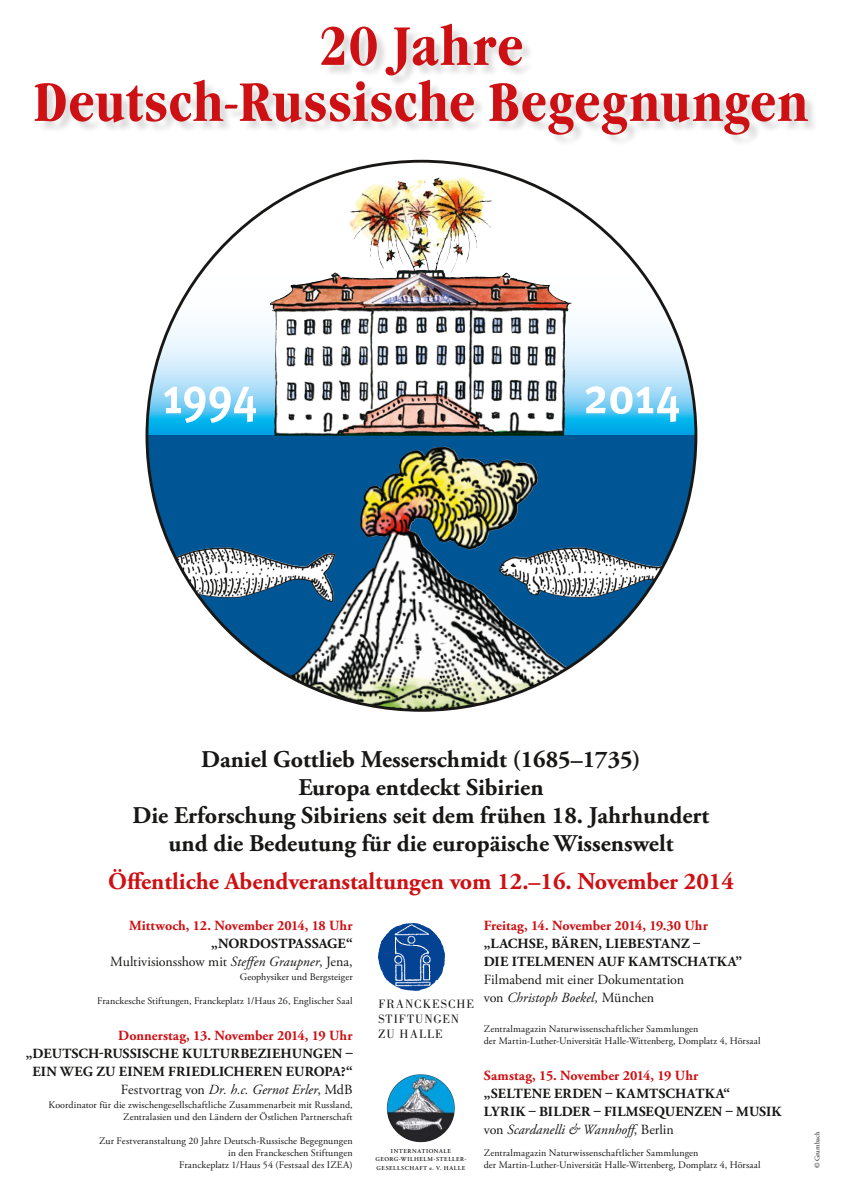
<style>
.page{position:relative;width:842px;height:1191px;background:#fff}
.page>*{position:absolute;margin:0;border:0;box-sizing:border-box;transform-origin:0 0}
.t1{font:700 condensed 56px/56px "Garamond Itc T";letter-spacing:.005em;color:#cd1013;text-align:center}
.t2{font:700 50.9px "Meta Cond";letter-spacing:-.005em;color:#fff}
.t3{font:700 24px/28px "Adobe Garamond Pro";color:#181716;text-align:center}
.t4{font:700 24px "Adobe Garamond Pro";color:#cd1013}
.t5{font:700 14px "Adobe Garamond Pro";letter-spacing:.01em;color:#181716}
.t6{font:14px/18px "Adobe Garamond Pro";letter-spacing:-.005em;color:#181716;text-align:right}
.t7{font:700 14px "Adobe Garamond Pro";color:#cd1013}
.t8{font:italic 14px "Adobe Garamond Pro";color:#181716}
.t9{font:12.5px/15px "Bodoni";letter-spacing:.08em;color:#181716}
.t10{font:10px/12px "Adobe Garamond Pro";letter-spacing:.01em;color:#181716;text-align:right}
.t11{font:7px "Adobe Garamond Pro";color:#181716}
.t12{font:600 6px/8.5px "Adobe Garamond Pro";letter-spacing:.095em;color:#181716;text-align:center}
.s1{font-style:italic}
.s2{font-style:normal}
.s3{font-weight:700}
</style>
<div class="page">
<div style="left:36px;top:25px;width:806px;height:256px;background:#181716;opacity:.15"></div>
<img style="left:387px;top:1074px;width:32px;height:54px">
<img style="left:379px;top:923px;width:34px;height:27px">
<img style="left:147px;top:239px;width:549px;height:197px">
<svg style="left:147px;top:436px;width:549px;height:274px"></svg>
<img style="left:398px;top:446px;width:47px;height:22px">
<img style="left:412px;top:177px;width:51px;height:21px">
<img style="left:333px;top:270px;width:91px;height:8px">
<img style="left:542px;top:547px;width:36px;height:5px">
<img style="left:189px;top:547px;width:35px;height:5px">
<h1 class="t1" style="left:33px;top:18px;width:776px">20 Jahre<br>Deutsch-Russische Begegnungen</h1>
<h2 class="t2" style="left:162px;top:365px;width:96px">1994</h2>
<h2 class="t2" style="left:583px;top:365px;width:98px">2014</h2>
<h3 class="t3" style="left:133px;top:746px;width:578px">Daniel Gottlieb Messerschmidt (1685–1735)<br>Europa entdeckt Sibirien<br>Die Erforschung Sibiriens seit dem frühen 18. Jahrhundert und die Bedeutung für die europäische Wissenswelt</h3>
<h3 class="t4" style="left:108px;top:867px;width:627px">Öffentliche Abendveranstaltungen vom 12.–16. November 2014</h3>
<h3 class="t7" style="left:129px;top:917px;width:225px">Mittwoch, 12. November 2014, 18 Uhr</h3>
<h3 class="t5" style="left:211px;top:935px;width:94px">„Nord ostpassage</h3>
<h3 class="t7" style="left:484px;top:917px;width:226px">Freitag, 14. November 2014, 19.30 Uhr</h3>
<h3 class="t5" style="left:484px;top:935px;width:44px">„Lachse</h3>
<h3 class="t5" style="left:544px;top:935px;width:79px">, Bären, Liebestanz</h3>
<h3 class="t5" style="left:693px;top:935px;width:8px">–</h3>
<h3 class="t5" style="left:484px;top:953px;width:44px">Die Itelmenen</h3>
<h3 class="t5" style="left:598px;top:953px;width:10px">auf</h3>
<h3 class="t5" style="left:628px;top:953px;width:22px">Kamts</h3>
<h3 class="t5" style="left:677px;top:953px;width:21px">chatka</h3>
<h3 class="t5" style="left:735px;top:953px;width:8px">”</h3>
<h3 class="t6" style="left:484px;top:971px;width:202px;text-align:left">Filmabend mit einer Dokumentation von <span class="s1">Christoph Boekel,</span> München</h3>
<p class="t10" style="left:484px;top:1023px;width:278px;text-align:left">Zentralmagazin Naturwissenschaftlicher Sammlungen<br>der Martin-Luther-Universität Halle-Wittenberg, Domplatz 4, Hörsaal</p>
<h3 class="t7" style="left:484px;top:1067px;width:216px">Samstag, 15. November 2014, 19 Uhr</h3>
<h3 class="t5" style="left:484px;top:1085px;width:24px">„Seltene</h3>
<h3 class="t5" style="left:554px;top:1085px;width:30px">Erden</h3>
<h3 class="t5" style="left:606px;top:1085px;width:32px">– Kamts</h3>
<h3 class="t5" style="left:665px;top:1085px;width:21px">chatka</h3>
<h3 class="t5" style="left:723px;top:1085px;width:8px">“</h3>
<h3 class="t5" style="left:484px;top:1103px;width:74px">Lyrik – Bilde</h3>
<h3 class="t5" style="left:581px;top:1103px;width:41px">r – Filmse</h3>
<h3 class="t5" style="left:654px;top:1103px;width:22px">quenzen</h3>
<h3 class="t5" style="left:726px;top:1103px;width:33px">– Musik</h3>
<h3 class="t8" style="left:484px;top:1121px;width:192px"><span class="s2">von</span> Scardanelli &amp; Wannhoff<span class="s2">, Berlin</span></h3>
<p class="t10" style="left:484px;top:1147px;width:278px;text-align:left">Zentralmagazin Naturwissenschaftlicher Sammlungen<br>der Martin-Luther-Universität Halle-Wittenberg, Domplatz 4, Hörsaal</p>
<h3 class="t6" style="left:110px;top:935px;width:244px"><span class="s3">“<br></span>Multivisionsshow mit <span class="s1">Steffen Graupner</span>, Jena,</h3>
<p class="t10" style="left:240px;top:971px;width:114px">Geophysiker und Bergsteiger</p>
<p class="t10" style="left:97px;top:995px;width:257px">Franckesche Stiftungen, Franckeplatz 1/Haus 26, Englischer Saal</p>
<h3 class="t7" style="left:118px;top:1027px;width:236px">Donnerstag, 13. November 2014, 19 Uhr</h3>
<p class="t9" style="left:378px;top:996px;width:97px">FRANCKESCHE<br>STIFTUNGEN<br>ZU HALLE</p>
<h3 class="t5" style="left:26px;top:1045px;width:28px">„Deuts</h3>
<h3 class="t5" style="left:78px;top:1045px;width:43px">ch-russis</h3>
<h3 class="t5" style="left:149px;top:1045px;width:54px">che Kultu</h3>
<h3 class="t5" style="left:231px;top:1045px;width:21px">rbeziehungen</h3>
<h3 class="t5" style="left:346px;top:1045px;width:8px">–</h3>
<h3 class="t5" style="left:32px;top:1063px;width:97px">Ein Weg zu einem</h3>
<h3 class="t5" style="left:168px;top:1063px;width:27px">friedli</h3>
<h3 class="t6" style="left:121px;top:1063px;width:233px"><span class="s3">cheren Europa?“<br></span>Festvortrag von <span class="s1">Dr. h.c. Gernot Erler</span>, MdB</h3>
<p class="t10" style="left:49px;top:1099px;width:306px">Koordinator für die zwischengesellschaftliche Zusammenarbeit mit Russland,<br>Zentralasien und den Ländern der Östlichen Partnerschaft</p>
<p class="t10" style="left:99px;top:1135px;width:255px">Zur Festveranstaltung 20 Jahre Deutsch-Russische Begegnungen in den Franckeschen Stiftungen<br>Franckeplatz 1/Haus 54 (Festsaal des IZEA)</p>
<p class="t12" style="left:375px;top:1146px;width:92px">INTERNATIONALE<br>GEORG-WILHELM-STELLER-<br>GESELLSCHAFT e. V. HALLE</p>
<p class="t11" style="left:813px;top:1168px;width:38px;rotate:-90deg">© Grumbach</p>
</div>
